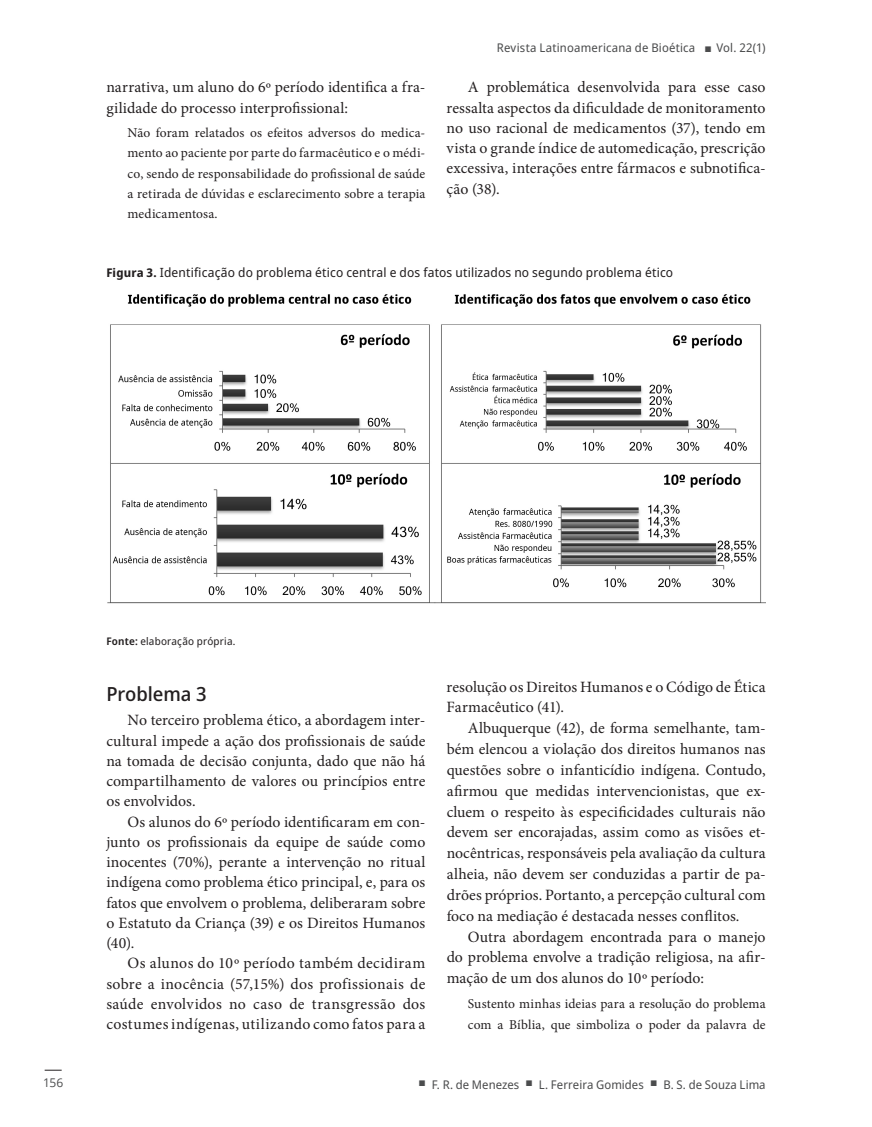
<style>
.page{position:relative;width:872px;height:1127px;background:#fff}
.page>*{position:absolute;margin:0;border:0;box-sizing:border-box;transform-origin:0 0}
.t1{font:500 19.5px "Noto Sans Display";letter-spacing:-.005em;color:#231f20}
.t2{font:15.75px/20.2px "Minion Pro";letter-spacing:.005em;color:#231f20;text-align:justify}
.t3{font:13.5px/20.2px "Minion Pro";letter-spacing:.005em;color:#231f20;text-align:justify}
.t4{font:12.75px "Noto Sans Display";letter-spacing:.015em;color:#231f20}
.t5{font:12px "Noto Sans Display";letter-spacing:.015em;color:#4b4c4d}
.t6{font:12px "Open Sans";color:#4b4c4d}
.t7{font:10.5px "Noto Sans Display";letter-spacing:.02em;color:#231f20}
.s1{font-weight:700;font-size:12px}
.s2{font-weight:600}
</style>
<div class="page">
<svg style="left:45px;top:1070px;width:17px;height:1px"></svg>
<img style="left:107px;top:294px;width:658px;height:310px">
<p class="t2" style="left:106px;top:77px;width:320px">narrativa, um aluno do 6º período identifica a fra&shy;gilidade do processo interprofissional:</p>
<p class="t3" style="left:128px;top:123px;width:299px">Não foram relatados os efeitos adversos do medica&shy;mento ao paciente por parte do farmacêutico e o médi&shy;co, sendo de responsabilidade do profissional de saúde a retirada de dúvidas e esclarecimento sobre a terapia medicamentosa.</p>
<p class="t5" style="left:497px;top:39px;width:270px">Revista Latinoamericana de Bioética ■ Vol. 22(1)</p>
<p class="t2" style="left:446px;top:77px;width:320px;text-indent:21px">A problemática desenvolvida para esse caso ressalta aspectos da dificuldade de monitoramento no uso racional de medicamentos (37), tendo em vista o grande índice de automedicação, prescrição excessiva, interações entre fármacos e subnotifica&shy;ção (38).</p>
<p class="t4" style="left:106px;top:264px;width:568px"><span class="s1">Figura 3.</span> Identificação do problema ético central e dos fatos utilizados no segundo problema ético</p>
<p class="t7" style="left:106px;top:633px;width:131px"><span class="s2">Fonte:</span> elaboração própria.</p>
<p class="t1" style="left:106px;top:680px;width:102px">Problema 3</p>
<p class="t2" style="left:106px;top:710px;width:320px;text-indent:21px">No terceiro problema ético, a abordagem inter&shy;cultural impede a ação dos profissionais de saúde na tomada de decisão conjunta, dado que não há compartilhamento de valores ou princípios entre os envolvidos.</p>
<p class="t2" style="left:106px;top:811px;width:320px;text-indent:21px">Os alunos do 6º período identificaram em con&shy;junto os profissionais da equipe de saúde como inocentes (70%), perante a intervenção no ritual indígena como problema ético principal, e, para os fatos que envolvem o problema, deliberaram sobre o Estatuto da Criança (39) e os Direitos Humanos (40).</p>
<p class="t2" style="left:106px;top:953px;width:320px;text-indent:21px">Os alunos do 10º período também decidiram sobre a inocência (57,15%) dos profissionais de saúde envolvidos no caso de transgressão dos costumes indígenas, utilizando como fatos para a</p>
<p class="t2" style="left:446px;top:676px;width:320px;line-height:20.9px">resolução os Direitos Humanos e o Código de Ética<br>Farmacêutico (41).</p>
<p class="t2" style="left:446px;top:718px;width:320px;line-height:20.9px;text-indent:21px">Albuquerque (42), de forma semelhante, tam&shy;bém elencou a violação dos direitos humanos nas questões sobre o infanticídio indígena. Contudo, afirmou que medidas intervencionistas, que ex&shy;cluem o respeito às especificidades culturais não devem ser encorajadas, assim como as visões et&shy;nocêntricas, responsáveis pela avaliação da cultura alheia, não devem ser conduzidas a partir de pa&shy;drões próprios. Portanto, a percepção cultural com foco na mediação é destacada nesses conflitos.</p>
<p class="t2" style="left:446px;top:926px;width:320px;line-height:20.9px;text-indent:21px">Outra abordagem encontrada para o manejo do problema envolve a tradição religiosa, na afir&shy;mação de um dos alunos do 10º período:</p>
<p class="t3" style="left:468px;top:993px;width:299px;line-height:20.9px">Sustento minhas ideias para a resolução do problema com a Bíblia, que simboliza o poder da palavra de</p>
<p class="t6" style="left:43px;top:1074px;width:22px">156</p>
<p class="t5" style="left:418px;top:1075px;width:349px">■ F. R. de Menezes ■ L. Ferreira Gomides ■ B. S. de Souza Lima</p>
</div>
